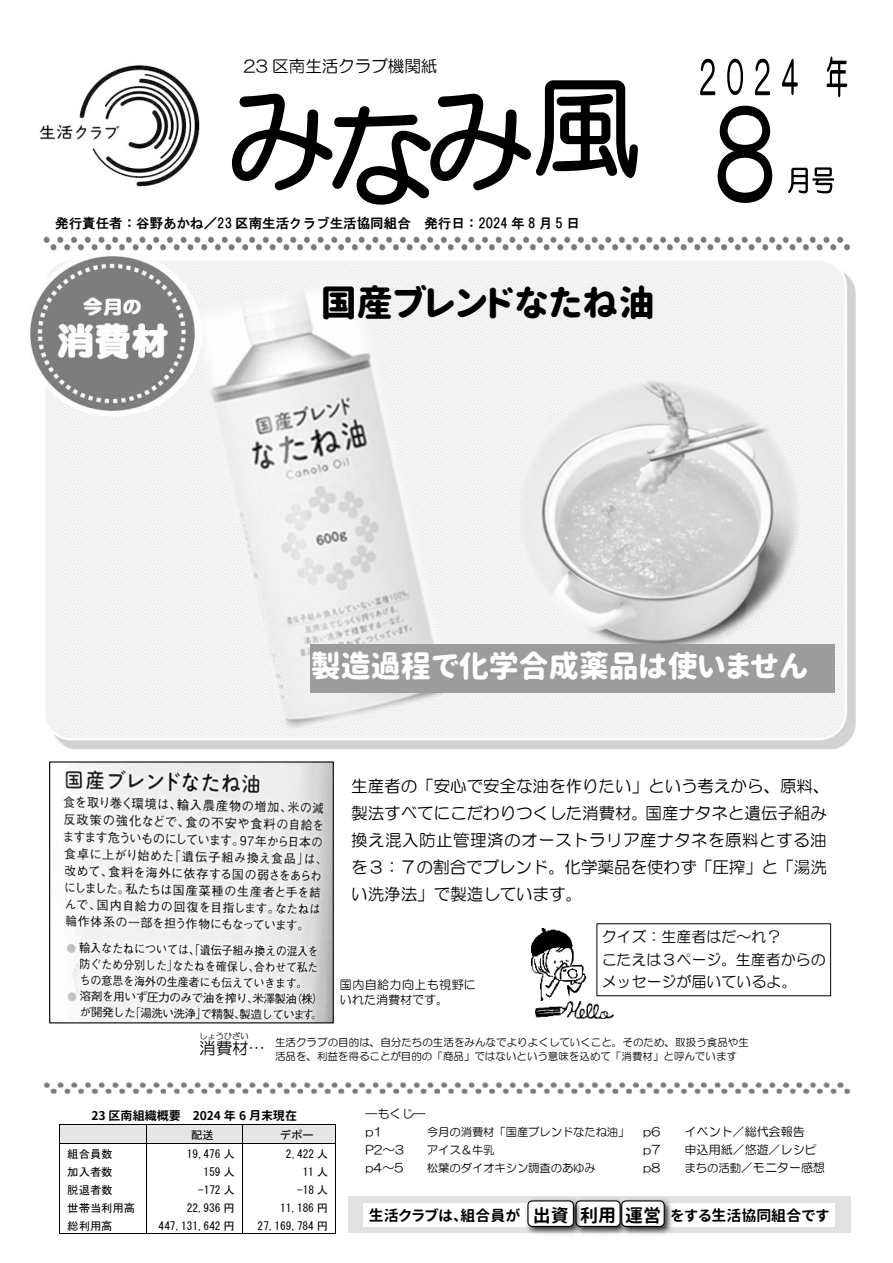
<style>
.page{position:relative;width:893px;height:1263px;background:#fff}
.page>*{position:absolute;margin:0;border:0;box-sizing:border-box;transform-origin:0 0}
.t1{font:108px "HG Maru Gothic MPRO";color:#000}
.t2{font:36px "Gen Jyuu Gothic X P Heavy";color:#000}
.t3{font:30px "Gen Jyuu Gothic X P Heavy";color:#fff}
.t4{font:16.5px/27px "HG Maru Gothic MPRO";color:#000}
.t5{font:15px/22.5px "HG Maru Gothic MPRO";color:#000}
.t6{font:15px "Gen Jyuu Gothic X P Bold";color:#000}
.t7{font:13.5px "HGS Gothic E";color:#000}
.t8{font:12px/18px "HG Maru Gothic MPRO";color:#000}
.t9{font:12px/15px "HG Maru Gothic MPRO";letter-spacing:.03em;color:#000}
.t10{font:12px "Gen Jyuu Gothic X P Bold";letter-spacing:-.005em;color:#000}
.t11{font:11.4px "MS Gothic";letter-spacing:-.005em;color:#000}
.t12{font:11.4px "HG Maru Gothic MPRO";color:#000}
.t13{font:10.5px/13.5px "HG Maru Gothic MPRO";color:#000}
.t14{font:8.25px "HG Maru Gothic MPRO";color:#000}
.s1{font-size:12px}
.s2{font-size:11.4px}
.s3{font-size:18px}
</style>
<div class="page">
<img style="left:40px;top:65px;width:160px;height:122px">
<img style="left:43px;top:1082px;width:807px;height:13px">
<div style="left:60px;top:1125px;width:87px;height:18px;background:#e5e6e6"></div>
<div style="left:147px;top:1125px;width:95px;height:18px;background:#e5e6e6"></div>
<div style="left:242px;top:1125px;width:93px;height:18px;background:#e5e6e6"></div>
<hr style="left:60px;top:1124px;width:87px;height:1px;background:#000">
<hr style="left:147px;top:1124px;width:95px;height:1px;background:#000">
<hr style="left:242px;top:1124px;width:93px;height:1px;background:#000">
<hr style="left:60px;top:1143px;width:87px;height:1px;background:#000">
<hr style="left:147px;top:1143px;width:95px;height:1px;background:#000">
<hr style="left:242px;top:1143px;width:93px;height:1px;background:#000">
<svg style="left:59px;top:1124px;width:1px;height:110px"></svg>
<hr style="left:60px;top:1233px;width:87px;height:1px;background:#000">
<hr style="left:147px;top:1233px;width:95px;height:1px;background:#000">
<svg style="left:242px;top:1125px;width:1px;height:108px"></svg>
<hr style="left:242px;top:1233px;width:93px;height:1px;background:#000">
<svg style="left:335px;top:1124px;width:1px;height:110px"></svg>
<div style="left:348px;top:1196px;width:502px;height:37px;background:#e0e1e1"></div>
<div style="left:364px;top:1203px;width:471px;height:23px;background:#fff"></div>
<img style="left:584px;top:1199px;width:32px;height:35px">
<div style="left:575px;top:1200px;width:46px;height:27px;background:#fff;border:1px solid #000;border-radius:4px"></div>
<img style="left:616px;top:1199px;width:59px;height:35px">
<img style="left:619px;top:1199px;width:54px;height:36px">
<div style="left:621px;top:1200px;width:44px;height:27px;background:#fff;border:1px solid #000;border-radius:4px"></div>
<img style="left:523px;top:1199px;width:61px;height:35px">
<img style="left:525px;top:1199px;width:57px;height:36px">
<div style="left:527px;top:1200px;width:47px;height:27px;background:#fff;border:1px solid #000;border-radius:4px"></div>
<img style="left:54px;top:271px;width:802px;height:478px">
<div style="left:43px;top:258px;width:804px;height:482px;background:linear-gradient(to right,#f2f2f2,#f2f2f2);border:2px solid #fff;border-radius:27px"></div>
<img style="left:511px;top:372px;width:298px;height:273px">
<img style="left:43px;top:236px;width:807px;height:15px">
<svg style="left:788px;top:167px;width:46px;height:26px"></svg>
<img style="left:626px;top:171px;width:157px;height:68px">
<svg style="left:718px;top:107px;width:54px;height:96px"></svg>
<img style="left:701px;top:58px;width:147px;height:49px">
<svg style="left:700px;top:59px;width:70px;height:36px"></svg>
<svg style="left:782px;top:59px;width:16px;height:36px"></svg>
<svg style="left:827px;top:56px;width:20px;height:41px"></svg>
<img style="left:535px;top:1001px;width:79px;height:18px">
<img style="left:531px;top:929px;width:55px;height:71px">
<img style="left:183px;top:267px;width:277px;height:473px">
<div style="left:310px;top:645px;width:524px;height:48px;background:#9c9c9d"></div>
<img style="left:63px;top:763px;width:269px;height:258px">
<div style="left:49px;top:761px;width:285px;height:262px;border:1px solid #000"></div>
<img style="left:30px;top:256px;width:172px;height:161px">
<p class="t4" style="left:244px;top:52px;width:195px">23 区南生活クラブ機関紙</p>
<h1 class="t1" style="left:426px;top:86px;width:109px">み</h1>
<h1 class="t1" style="left:532px;top:73px;width:109px">風</h1>
<h1 class="t1" style="left:228px;top:86px;width:109px">み</h1>
<h1 class="t1" style="left:327px;top:101px;width:110px">な</h1>
<p class="t7" style="left:55px;top:216px;width:526px">発行責任者：谷野あかね／23 区南生活クラブ生活協同組合 発行日：2024 年 8 月 5 日</p>
<h2 class="t2" style="left:321px;top:275px;width:335px">国産ブレンドなたね油</h2>
<h3 class="t3" style="left:311px;top:643px;width:499px">製造過程で化学合成薬品は使いません</h3>
<p class="t14" style="left:199px;top:1032px;width:51px">しょうひざい</p>
<p class="t4" style="left:199px;top:1034px;width:68px">消費材…</p>
<p class="t4" style="left:351px;top:772px;width:480px">生産者の「安心で安全な油を作りたい」という考えから、原料、製法すべてにこだわりつくした消費材。国産ナタネと遺伝子組み換え混入防止管理済のオーストラリア産ナタネを原料とする油を３：７の割合でブレンド。化学薬品を使わず「圧搾」と「湯洗い洗浄法」で製造しています。</p>
<p class="t5" style="left:602px;top:925px;width:226px">クイズ：生産者はだ～れ？<br>こたえは３ページ。生産者からのメッセージが届いているよ。</p>
<p class="t9" style="left:340px;top:977px;width:138px">国内自給力向上も視野にいれた消費材です。</p>
<p class="t13" style="left:275px;top:1036px;width:475px">生活クラブの目的は、自分たちの生活をみんなでよりよくしていくこと。そのため、取扱う食品や生活品を、利益を得ることが目的の「商品」ではないという意味を込めて「消費材」と呼んでいます</p>
<p class="t10" style="left:91px;top:1107px;width:207px">23 区南組織概要 2024 年 6 月末現在</p>
<p class="t11" style="left:191px;top:1129px;width:24px">配送</p>
<p class="t11" style="left:280px;top:1129px;width:36px">デポー</p>
<p class="t11" style="left:67px;top:1148px;width:47px">組合員数</p>
<p class="t11" style="left:187px;top:1148px;width:50px">19,476 人</p>
<p class="t11" style="left:286px;top:1148px;width:44px">2,422 人</p>
<p class="t11" style="left:67px;top:1166px;width:47px">加入者数</p>
<p class="t11" style="left:204px;top:1166px;width:33px">159 人</p>
<p class="t11" style="left:303px;top:1166px;width:27px">11 人</p>
<p class="t11" style="left:67px;top:1184px;width:47px">脱退者数</p>
<p class="t11" style="left:198px;top:1184px;width:38px">-172 人</p>
<p class="t11" style="left:297px;top:1184px;width:33px">-18 人</p>
<p class="t11" style="left:67px;top:1202px;width:69px">世帯当利用高</p>
<p class="t11" style="left:187px;top:1202px;width:50px">22,936 円</p>
<p class="t11" style="left:280px;top:1202px;width:50px">11,186 円</p>
<p class="t11" style="left:67px;top:1220px;width:47px">総利用高</p>
<p class="t11" style="left:159px;top:1220px;width:78px">447,131,642 円</p>
<p class="t11" style="left:258px;top:1220px;width:72px">27,169,784 円</p>
<p class="t8" style="left:365px;top:1105px;width:62px">―もくじ― p1</p>
<p class="t12" style="left:427px;top:1126px;width:235px">今月の消費材「国産ブレンドなたね油」 <span class="s1">p6</span></p>
<p class="t8" style="left:685px;top:1123px;width:122px">イベント／総代会報告</p>
<p class="t8" style="left:365px;top:1141px;width:40px">P2～3</p>
<p class="t12" style="left:427px;top:1144px;width:69px">アイス＆牛乳</p>
<p class="t8" style="left:643px;top:1141px;width:19px">p7</p>
<p class="t8" style="left:685px;top:1141px;width:134px">申込用紙／悠遊／レシピ</p>
<p class="t8" style="left:365px;top:1159px;width:39px">p4～5</p>
<p class="t12" style="left:427px;top:1162px;width:171px">松葉のダイオキシン調査のあゆみ</p>
<p class="t8" style="left:643px;top:1159px;width:19px">p8</p>
<p class="t8" style="left:685px;top:1159px;width:142px"><span class="s2">まちの活動</span>／モニター感想</p>
<p class="t6" style="left:369px;top:1205px;width:249px">生活クラブは、組合員が <span class="s3">出資 利用</span></p>
<p class="t6" style="left:625px;top:1205px;width:206px"><span class="s3">運営</span> をする生活協同組合です</p>
</div>
